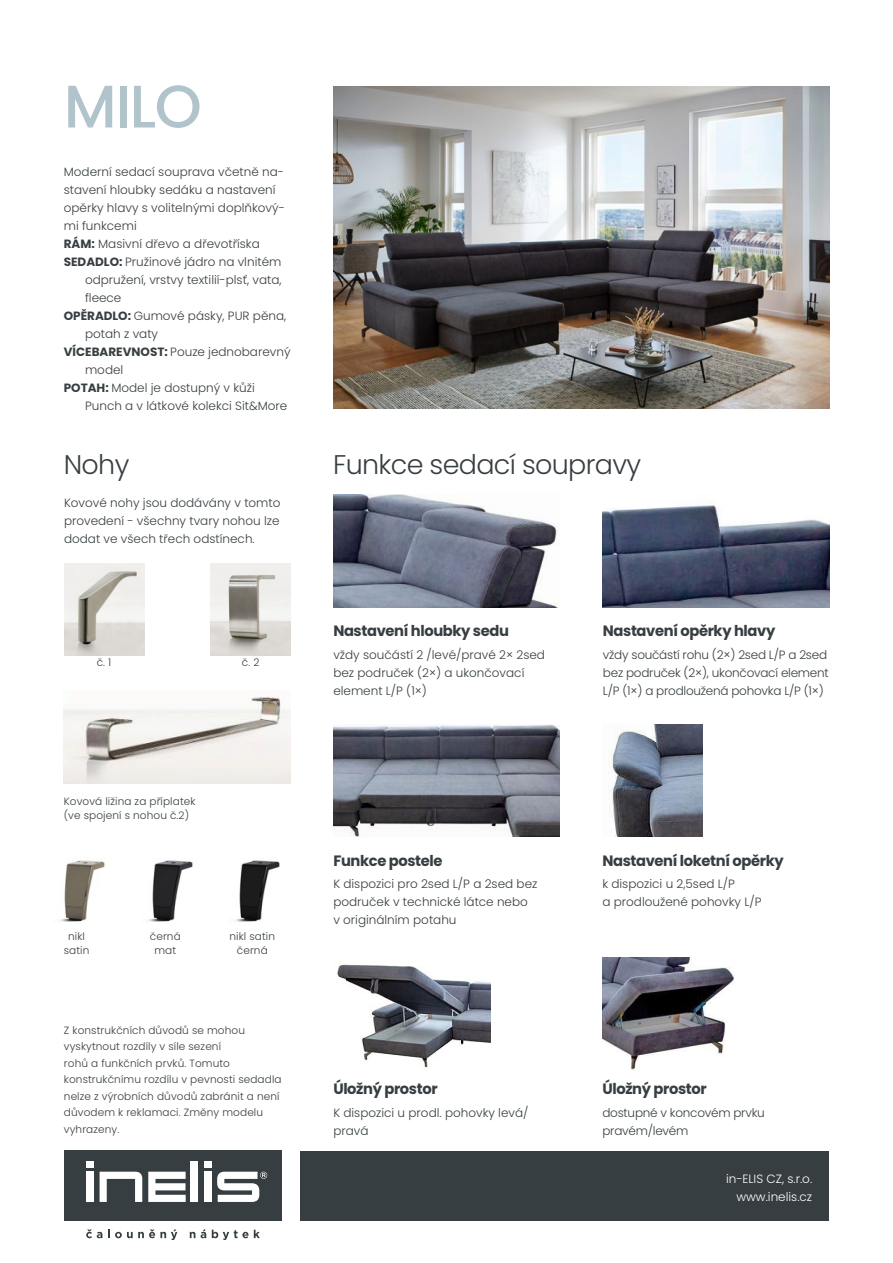
<style>
.page{position:relative;width:893px;height:1263px;background:#fff}
.page>*{position:absolute;margin:0;border:0;box-sizing:border-box;transform-origin:0 0}
.t1{font:500 60px "Poppins";color:#b1c3cb}
.t2{font:300 27px "Poppins";letter-spacing:-.025em;color:#373e41}
.t3{font:700 15px "Poppins";letter-spacing:-.025em;color:#373e41}
.t4{font:300 12px/18px "Poppins";color:#373e41}
.t5{font:300 12px/18px "Poppins";letter-spacing:-.02em;color:#373e41}
.t6{font:300 12px/18px "Poppins";color:#fff;text-align:right}
.popisek{font:300 10.5px/16.5px "Poppins";letter-spacing:.01em;color:#373e41;text-align:center}
.s1{font-weight:700}
</style>
<div class="page">
<div style="left:64px;top:1151px;width:218px;height:70px;background:#373e41"></div>
<div style="left:86px;top:1172px;width:7px;height:30px;background:#fff"></div>
<svg style="left:100px;top:1172px;width:42px;height:30px"></svg>
<svg style="left:148px;top:1172px;width:38px;height:30px"></svg>
<div style="left:191px;top:1161px;width:7px;height:41px;background:#fff"></div>
<div style="left:204px;top:1172px;width:8px;height:30px;background:#fff"></div>
<div style="left:86px;top:1161px;width:7px;height:6px;background:#fff"></div>
<div style="left:204px;top:1161px;width:8px;height:6px;background:#fff"></div>
<svg style="left:217px;top:1172px;width:50px;height:30px"></svg>
<svg style="left:86px;top:1229px;width:16px;height:9px"></svg>
<svg style="left:108px;top:1229px;width:69px;height:11px"></svg>
<svg style="left:190px;top:1232px;width:5px;height:6px"></svg>
<svg style="left:201px;top:1229px;width:5px;height:9px"></svg>
<svg style="left:212px;top:1230px;width:48px;height:10px"></svg>
<div style="left:300px;top:1151px;width:529px;height:69px;background:#373e41"></div>
<img style="left:333px;top:86px;width:496px;height:322px">
<img style="left:333px;top:494px;width:226px;height:113px">
<img style="left:337px;top:964px;width:154px;height:104px">
<img style="left:333px;top:725px;width:227px;height:111px">
<img style="left:608px;top:725px;width:94px;height:111px">
<img style="left:603px;top:503px;width:226px;height:104px">
<img style="left:603px;top:958px;width:131px;height:112px">
<img style="left:60px;top:860px;width:45px;height:62px">
<img style="left:235px;top:860px;width:45px;height:62px">
<img style="left:148px;top:860px;width:45px;height:62px">
<img style="left:64px;top:564px;width:80px;height:91px">
<img style="left:211px;top:564px;width:80px;height:91px">
<img style="left:64px;top:696px;width:227px;height:87px">
<h1 class="t1" style="left:64px;top:72px;width:139px">MILO</h1>
<p class="t4" style="left:64px;top:162px;width:223px">Moderní sedací souprava včetně na&shy;stavení hloubky sedáku a nastavení opěrky hlavy s volitelnými doplňkový&shy;mi funkcemi</p>
<p class="t4" style="left:64px;top:234px;width:198px"><span class="s1">RÁM:</span> Masivní dřevo a dřevotříska</p>
<p class="t4" style="left:85px;top:252px;width:198px;text-align:justify;text-indent:-21px"><span class="s1">SEDADLO:</span> Pružinové jádro na vlnitém odpružení, vrstvy textilií-plsť, vata, fleece</p>
<p class="t4" style="left:85px;top:306px;width:203px;text-indent:-21px"><span class="s1">OPĚRADLO:</span> Gumové pásky, PUR pěna, potah z vaty</p>
<p class="t4" style="left:85px;top:342px;width:207px;text-indent:-21px"><span class="s1">VÍCEBAREVNOST:</span> Pouze jednobarevný model</p>
<p class="t4" style="left:85px;top:378px;width:204px;text-indent:-21px"><span class="s1">POTAH:</span> Model je dostupný v kůži<br>Punch a v látkové kolekci Sit&amp;More</p>
<h2 class="t2" style="left:64px;top:449px;width:67px">Nohy</h2>
<h2 class="t2" style="left:333px;top:449px;width:310px">Funkce sedací soupravy</h2>
<p class="t4" style="left:64px;top:494px;width:218px;text-align:justify">Kovové nohy jsou dodávány v tomto provedení - všechny tvary nohou lze dodat ve všech třech odstínech.</p>
<p class="popisek" style="left:97px;top:654px;width:16px">č. 1</p>
<p class="popisek" style="left:242px;top:654px;width:19px">č. 2</p>
<p class="popisek" style="left:64px;top:793px;width:133px">Kovová ližina za příplatek</p>
<p class="popisek" style="left:64px;top:807px;width:127px">(ve spojení s nohou č.2)</p>
<p class="popisek" style="left:150px;top:930px;width:32px;line-height:13.5px">černá mat</p>
<p class="popisek" style="left:64px;top:930px;width:27px;line-height:13.5px">nikl satin</p>
<p class="popisek" style="left:230px;top:930px;width:47px;line-height:13.5px">nikl satin černá</p>
<p class="popisek" style="left:64px;top:1022px;width:219px;text-align:left">Z konstrukčních důvodů se mohou vyskytnout rozdíly v síle sezení<br>rohů a funkčních prvků. Tomuto konstrukčnímu rozdílu v pevnosti sedadla nelze z výrobních důvodů zabránit a není důvodem k reklamaci. Změny modelu vyhrazeny.</p>
<h3 class="t3" style="left:333px;top:622px;width:177px">Nastavení hloubky sedu</h3>
<p class="t4" style="left:333px;top:645px;width:213px">vždy součástí 2 /levé/pravé 2× 2sed bez područek (2×) a ukončovací element L/P (1×)</p>
<h3 class="t3" style="left:333px;top:851px;width:111px">Funkce postele</h3>
<p class="t4" style="left:333px;top:875px;width:206px">K dispozici pro 2sed L/P a 2sed bez područek v technické látce nebo v originálním potahu</p>
<h3 class="t3" style="left:333px;top:1080px;width:106px">Úložný prostor</h3>
<p class="t4" style="left:333px;top:1103px;width:197px">K dispozici u prodl. pohovky levá/ pravá</p>
<h3 class="t3" style="left:603px;top:622px;width:174px">Nastavení opěrky hlavy</h3>
<p class="t5" style="left:603px;top:645px;width:227px">vždy součástí rohu (2×) 2sed L/P a 2sed bez područek (2×), ukončovací element<br>L/P (1×) a prodloužená pohovka L/P (1×)</p>
<h3 class="t3" style="left:602px;top:851px;width:183px">Nastavení loketní opěrky</h3>
<p class="t4" style="left:602px;top:875px;width:134px">k dispozici u 2,5sed L/P</p>
<p class="t4" style="left:602px;top:893px;width:161px">a prodloužené pohovky L/P</p>
<h3 class="t3" style="left:602px;top:1080px;width:106px">Úložný prostor</h3>
<p class="t5" style="left:602px;top:1103px;width:164px">dostupné v koncovém prvku</p>
<p class="t5" style="left:602px;top:1121px;width:87px">pravém/levém</p>
<p class="t6" style="left:726px;top:1170px;width:88px">in-ELIS CZ, s.r.o. www.inelis.cz</p>
</div>
